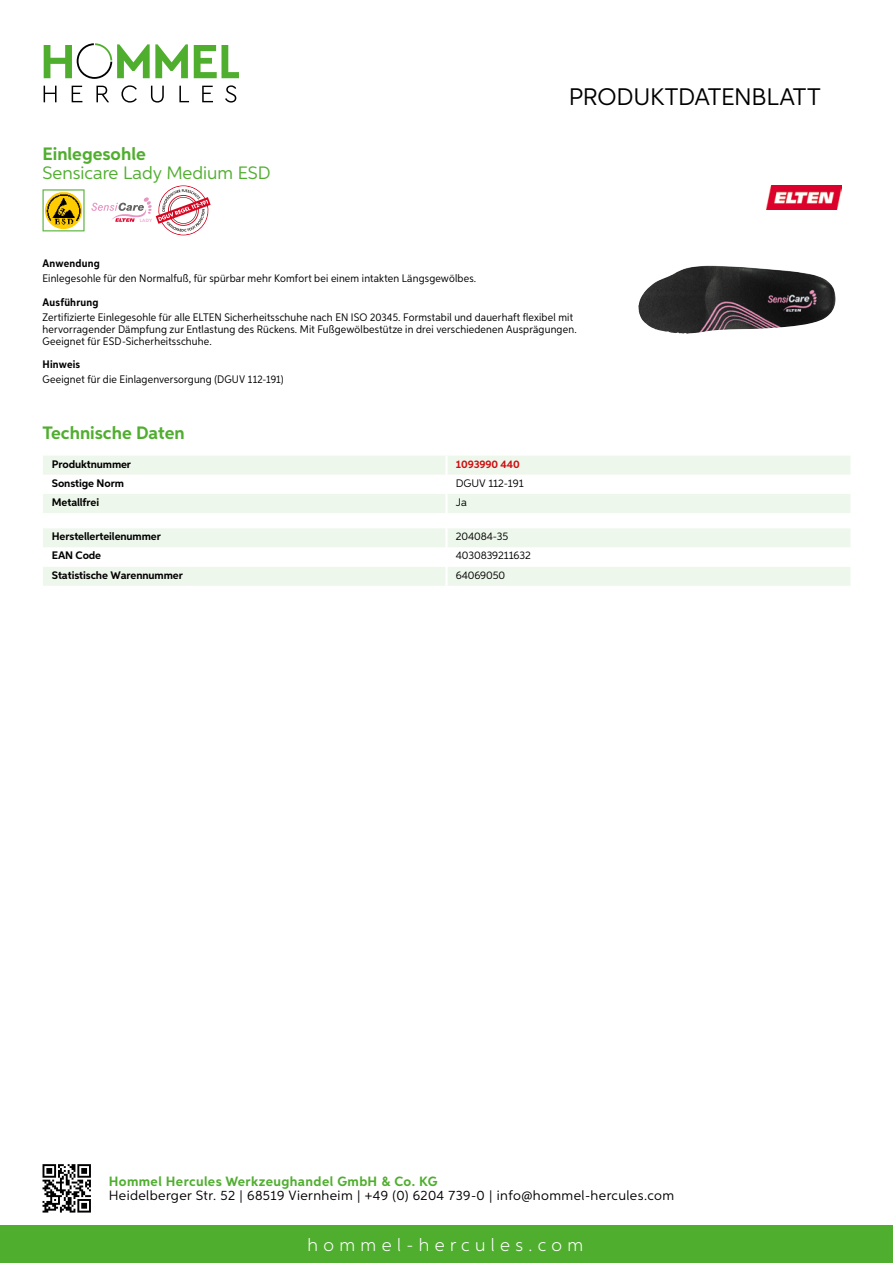
<style>
.page{position:relative;width:893px;height:1263px;background:#fff}
.page>*{position:absolute;margin:0;border:0;box-sizing:border-box;transform-origin:0 0}
.t1{font:24px "Aspira";letter-spacing:-.01em;color:#000}
.t2{font:700 18px "Aspira";color:#50ae2f}
.t3{font:18px "Aspira";color:#50ae2f}
.t4{font:300 18px "Aspira";letter-spacing:.3em;color:#fff}
.t5{font:13.5px "Aspira";letter-spacing:.03em;color:#000}
.t6{font:700 13.5px "Aspira";letter-spacing:.03em;color:#50ae2f}
.t7{font:10.95px/12px "Aspira Nar";letter-spacing:.015em;color:#000}
.t8{font:700 10.95px "Aspira";letter-spacing:-.01em;color:#000}
.t9{font:10.95px "Aspira";letter-spacing:-.01em;color:#000}
.t10{font:700 10.95px "Aspira Nar";letter-spacing:.02em;color:#000}
.t11{font:700 10.95px "Aspira";letter-spacing:-.01em;color:#cd1013}
.t12{font:4.5px "Frutiger LT Com";color:#e696c1}
</style>
<div class="page">
<div style="left:0;top:1226px;width:893px;height:37px;background:#50ae2f"></div>
<svg style="left:43px;top:1164px;width:48px;height:48px"></svg>
<svg style="left:194px;top:45px;width:45px;height:33px"></svg>
<svg style="left:44px;top:43px;width:144px;height:36px"></svg>
<svg style="left:44px;top:86px;width:13px;height:16px"></svg>
<svg style="left:72px;top:86px;width:10px;height:16px"></svg>
<svg style="left:96px;top:86px;width:13px;height:16px"></svg>
<svg style="left:121px;top:85px;width:16px;height:18px"></svg>
<svg style="left:151px;top:86px;width:13px;height:17px"></svg>
<svg style="left:179px;top:86px;width:10px;height:16px"></svg>
<svg style="left:202px;top:86px;width:11px;height:16px"></svg>
<svg style="left:225px;top:85px;width:11px;height:18px"></svg>
<svg style="left:43px;top:456px;width:807px;height:57px"></svg>
<hr style="left:445px;top:494px;width:3px;height:19px;background:#fff">
<svg style="left:43px;top:528px;width:807px;height:58px"></svg>
<hr style="left:445px;top:567px;width:3px;height:19px;background:#fff">
<svg style="left:43px;top:189px;width:42px;height:42px"></svg>
<svg style="left:91px;top:185px;width:120px;height:50px"></svg>
<img style="left:638px;top:266px;width:198px;height:68px">
<img style="left:766px;top:185px;width:76px;height:24px">
<h2 class="t2" style="left:43px;top:142px;width:105px">Einlegesohle</h2>
<h2 class="t3" style="left:43px;top:162px;width:227px">Sensicare Lady Medium ESD</h2>
<p class="t12" style="left:140px;top:217px;width:14px">LADY</p>
<h1 class="t1" style="left:569px;top:82px;width:253px">Produktdatenblatt</h1>
<p class="t10" style="left:43px;top:257px;width:59px">Anwendung</p>
<p class="t7" style="left:43px;top:273px;width:435px">Einlegesohle für den Normalfuß, für spürbar mehr Komfort bei einem intakten Längsgewölbes.</p>
<p class="t10" style="left:43px;top:295px;width:58px">Ausführung</p>
<p class="t7" style="left:43px;top:311px;width:536px">Zertifizierte Einlegesohle für alle ELTEN Sicherheitsschuhe nach EN ISO 20345. Formstabil und dauerhaft flexibel mit hervorragender Dämpfung zur Entlastung des Rückens. Mit Fußgewölbestütze in drei verschiedenen Ausprägungen.<br>Geeignet für ESD-Sicherheitsschuhe.</p>
<p class="t10" style="left:43px;top:357px;width:39px">Hinweis</p>
<p class="t7" style="left:43px;top:373px;width:242px">Geeignet für die Einlagenversorgung (DGUV 112-191)</p>
<h2 class="t2" style="left:43px;top:421px;width:144px">Technische Daten</h2>
<p class="t8" style="left:52px;top:457px;width:81px">Produktnummer</p>
<p class="t11" style="left:456px;top:457px;width:65px">1093990 440</p>
<p class="t8" style="left:52px;top:476px;width:74px">Sonstige Norm</p>
<p class="t9" style="left:456px;top:476px;width:69px">DGUV 112-191</p>
<p class="t8" style="left:52px;top:495px;width:49px">Metallfrei</p>
<p class="t9" style="left:456px;top:495px;width:13px">Ja</p>
<p class="t8" style="left:52px;top:530px;width:111px">Herstellerteilenummer</p>
<p class="t9" style="left:456px;top:530px;width:54px">204084-35</p>
<p class="t8" style="left:52px;top:549px;width:51px">EAN Code</p>
<p class="t9" style="left:456px;top:549px;width:76px">4030839211632</p>
<p class="t8" style="left:52px;top:568px;width:132px">Statistische Warennummer</p>
<p class="t9" style="left:456px;top:568px;width:51px">64069050</p>
<p class="t6" style="left:109px;top:1172px;width:330px">Hommel Hercules Werkzeughandel GmbH &amp; Co. KG</p>
<p class="t5" style="left:109px;top:1187px;width:567px">Heidelberger Str. 52 | 68519 Viernheim | +49 (0) 6204 739-0 | info@hommel-hercules.com</p>
<h2 class="t4" style="left:307px;top:1234px;width:277px">hommel-hercules.com</h2>
</div>
